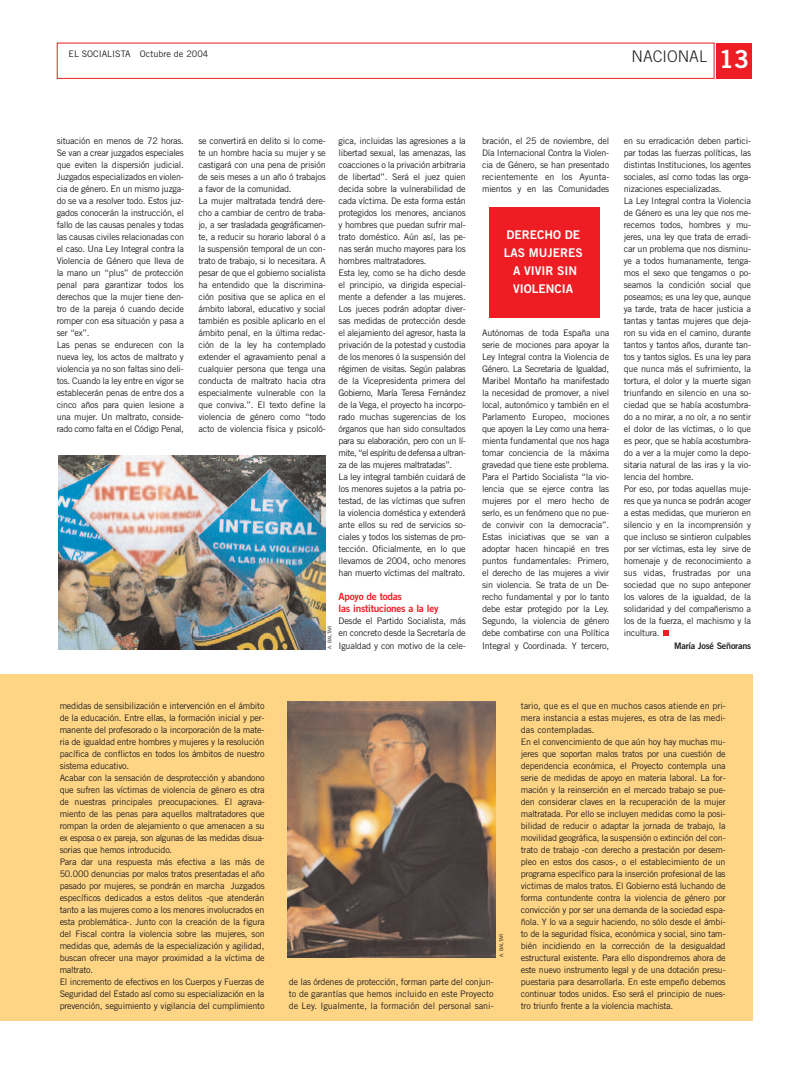
<style>
.page{position:relative;width:794px;height:1078px;background:#fff}
.page>*{position:absolute;margin:0;border:0;box-sizing:border-box;transform-origin:0 0}
.t1{font:24.8px "Trade Gothic Bold Two";color:#fff}
.t2{font:300 16px "Trade Gothic";color:#231f20}
.t3{font:12px/18px "Trade Gothic Bold Two";color:#fff;text-align:center}
.t4{font:10px/12px "Trade Gothic Bold Two";letter-spacing:-.025em;color:#ee1d23}
.t5{font:9px/12px "Trade Gothic";letter-spacing:-.025em;color:#231f20}
.t6{font:9px "Trade Gothic";color:#231f20}
.t7{font:9px "Trade Gothic Bold Two";letter-spacing:-.025em;color:#231f20}
.t8{font:5px "Trade Gothic";color:#231f20}
</style>
<div class="page">
<div style="left:0;top:674px;width:752px;height:346px;background:#fed585"></div>
<div style="left:489px;top:207px;width:110px;height:110px;background:#ee1d23"></div>
<div style="left:57px;top:43px;width:657px;height:36px;border:1px solid #ee1d23"></div>
<div style="left:716px;top:43px;width:36px;height:36px;background:#ee1d23"></div>
<img style="left:287px;top:701px;width:208px;height:256px">
<img style="left:59px;top:455px;width:266px;height:194px">
<svg style="left:663px;top:630px;width:5px;height:6px"></svg>
<p class="t6" style="left:69px;top:51px;width:141px">EL SOCIALISTA Octubre de 2004</p>
<h1 class="t1" style="left:719px;top:51px;width:32px">13</h1>
<h2 class="t2" style="left:631px;top:51px;width:77px">NACIONAL</h2>
<p class="t5" style="left:57px;top:136px;width:129px">situación en menos de 72 horas.<br>Se van a crear juzgados especiales que eviten la dispersión judicial.<br>Juzgados especializados en violen&shy;cia de género. En un mismo juzga&shy;do se va a resolver todo. Estos juz&shy;gados conocerán la instrucción, el fallo de las causas penales y todas las causas civiles relacionadas con el caso. Una Ley Integral contra la<br>Violencia de Género que lleva de la mano un “plus” de protección penal para garantizar todos los derechos que la mujer tiene den&shy;tro de la pareja ó cuando decide romper con esa situación y pasa a ser “ex”.<br>Las penas se endurecen con la nueva ley, los actos de maltrato y violencia ya no son faltas sino deli&shy;tos. Cuando la ley entre en vigor se establecerán penas de entre dos a cinco años para quien lesione a una mujer. Un maltrato, conside&shy;rado como falta en el Código Penal,</p>
<p class="t5" style="left:198px;top:136px;width:129px">se convertirá en delito si lo come&shy;te un hombre hacia su mujer y se castigará con una pena de prisión de seis meses a un año ó trabajos a favor de la comunidad.<br>La mujer maltratada tendrá dere&shy;cho a cambiar de centro de traba&shy;jo, a ser trasladada geográficamen&shy;te, a reducir su horario laboral ó a la suspensión temporal de un con&shy;trato de trabajo, si lo necesitara. A pesar de que el gobierno socialista ha entendido que la discrimina&shy;ción positiva que se aplica en el ámbito laboral, educativo y social también es posible aplicarlo en el ámbito penal, en la última redac&shy;ción de la ley ha contemplado extender el agravamiento penal a cualquier persona que tenga una conducta de maltrato hacia otra especialmente vulnerable con la que conviva.”. El texto define la violencia de género como “todo acto de violencia física y psicoló-</p>
<p class="t5" style="left:338px;top:136px;width:129px">gica, incluidas las agresiones a la libertad sexual, las amenazas, las coacciones o la privación arbitraria de libertad”. Será el juez quien decida sobre la vulnerabilidad de cada víctima. De esta forma están protegidos los menores, ancianos y hombres que puedan sufrir mal&shy;trato doméstico. Aún así, las pe&shy;nas serán mucho mayores para los hombres maltratadores.<br>Esta ley, como se ha dicho desde el principio, va dirigida especial&shy;mente a defender a las mujeres.<br>Los jueces podrán adoptar diver&shy;sas medidas de protección desde el alejamiento del agresor, hasta la privación de la potestad y custodia de los menores ó la suspensión del régimen de visitas. Según palabras de la Vicepresidenta primera del Gobierno, María Teresa Fernández de la Vega, el proyecto ha incorpo&shy;rado muchas sugerencias de los órganos que han sido consultados para su elaboración, pero con un lí&shy;mite, “el espíritu de defensa a ultran&shy;za de las mujeres maltratadas”.<br>La ley integral también cuidará de los menores sujetos a la patria po&shy;testad, de las víctimas que sufren la violencia doméstica y extenderá ante ellos su red de servicios so&shy;ciales y todos los sistemas de pro&shy;tección. Oficialmente, en lo que llevamos de 2004, ocho menores han muerto víctimas del maltrato.</p>
<p class="t4" style="left:338px;top:591px;width:101px">Apoyo de todas<br>las instituciones a la ley</p>
<p class="t5" style="left:338px;top:616px;width:129px;text-align:justify">Desde el Partido Socialista, más en concreto desde la Secretaría de Igualdad y con motivo de la cele-</p>
<p class="t8" style="left:328px;top:649px;width:25px;rotate:-90deg">A. BALTAR</p>
<p class="t5" style="left:482px;top:136px;width:129px;text-align:justify">bración, el 25 de noviembre, del Día Internacional Contra la Violen&shy;cia de Género, se han presentado recientemente en los Ayunta&shy;mientos y en las Comunidades</p>
<h3 class="t3" style="left:504px;top:227px;width:80px">DERECHO DE<br>LAS MUJERES<br>A VIVIR SIN<br>VIOLENCIA</h3>
<p class="t5" style="left:482px;top:328px;width:129px;text-align:justify">Autónomas de toda España una serie de mociones para apoyar la Ley Integral contra la Violencia de Género. La Secretaria de Igualdad, Maribel Montaño ha manifestado la necesidad de promover, a nivel local, autonómico y también en el Parlamento Europeo, mociones que apoyen la Ley como una herra&shy;mienta fundamental que nos haga tomar conciencia de la máxima gravedad que tiene este problema.<br>Para el Partido Socialista “la vio&shy;lencia que se ejerce contra las mujeres por el mero hecho de serlo, es un fenómeno que no pue&shy;de convivir con la democracia”.<br>Estas iniciativas que se van a adoptar hacen hincapié en tres puntos fundamentales: Primero, el derecho de las mujeres a vivir sin violencia. Se trata de un De&shy;recho fundamental y por lo tanto debe estar protegido por la Ley.<br>Segundo, la violencia de género debe combatirse con una Política Integral y Coordinada. Y tercero,</p>
<p class="t5" style="left:624px;top:136px;width:129px">en su erradicación deben partici&shy;par todas las fuerzas políticas, las distintas Instituciones, los agentes sociales, así como todas las orga&shy;nizaciones especializadas.<br>La Ley Integral contra la Violencia de Género es una ley que nos me&shy;recemos todos, hombres y mu&shy;jeres, una ley que trata de erradi&shy;car un problema que nos disminu&shy;ye a todos humanamente, tenga&shy;mos el sexo que tengamos o po&shy;seamos la condición social que poseamos; es una ley que, aunque ya tarde, trata de hacer justicia a tantas y tantas mujeres que deja&shy;ron su vida en el camino, durante tantos y tantos años, durante tan&shy;tos y tantos siglos. Es una ley para que nunca más el sufrimiento, la tortura, el dolor y la muerte sigan triunfando en silencio en una so&shy;ciedad que se había acostumbra&shy;do a no mirar, a no oír, a no sentir el dolor de las víctimas, o lo que es peor, que se había acostumbra&shy;do a ver a la mujer como la depo&shy;sitaria natural de las iras y la vio&shy;lencia del hombre.<br>Por eso, por todas aquellas muje&shy;res que ya nunca se podrán acoger a estas medidas, que murieron en silencio y en la incomprensión y que incluso se sintieron culpables por ser víctimas, esta ley sirve de homenaje y de reconocimiento a sus vidas, frustradas por una sociedad que no supo anteponer los valores de la igualdad, de la solidaridad y del compañerismo a los de la fuerza, el machismo y la incultura.</p>
<p class="t7" style="left:674px;top:642px;width:78px">María José Señorans</p>
<p class="t5" style="left:60px;top:700px;width:207px">medidas de sensibilización e intervención en el ámbito de la educación. Entre ellas, la formación inicial y per&shy;manente del profesorado o la incorporación de la mate&shy;ria de igualdad entre hombres y mujeres y la resolución pacífica de conflictos en todos los ámbitos de nuestro sistema educativo.<br>Acabar con la sensación de desprotección y abandono que sufren las víctimas de violencia de género es otra de nuestras principales preocupaciones. El agrava&shy;miento de las penas para aquellos maltratadores que rompan la orden de alejamiento o que amenacen a su ex esposa o ex pareja, son algunas de las medidas disua&shy;sorias que hemos introducido.<br>Para dar una respuesta más efectiva a las más de 50.000 denuncias por malos tratos presentadas el año pasado por mujeres, se pondrán en marcha Juzgados específicos dedicados a estos delitos -que atenderán tanto a las mujeres como a los menores involucrados en esta problemática-. Junto con la creación de la figura del Fiscal contra la violencia sobre las mujeres, son medidas que, además de la especialización y agilidad, buscan ofrecer una mayor proximidad a la víctima de maltrato.<br>El incremento de efectivos en los Cuerpos y Fuerzas de Seguridad del Estado así como su especialización en la prevención, seguimiento y vigilancia del cumplimiento</p>
<p class="t8" style="left:499px;top:957px;width:25px;rotate:-90deg">A. BALTAR</p>
<p class="t5" style="left:289px;top:976px;width:206px;text-align:justify">de las órdenes de protección, forman parte del conjun&shy;to de garantías que hemos incluido en este Proyecto de Ley. Igualmente, la formación del personal sani-</p>
<p class="t5" style="left:521px;top:700px;width:206px">tario, que es el que en muchos casos atiende en pri&shy;mera instancia a estas mujeres, es otra de las medi&shy;das contempladas.<br>En el convencimiento de que aún hoy hay muchas mu&shy;jeres que soportan malos tratos por una cuestión de dependencia económica, el Proyecto contempla una serie de medidas de apoyo en materia laboral. La for&shy;mación y la reinserción en el mercado trabajo se pue&shy;den considerar claves en la recuperación de la mujer maltratada. Por ello se incluyen medidas como la posi&shy;bilidad de reducir o adaptar la jornada de trabajo, la movilidad geográfica, la suspensión o extinción del con&shy;trato de trabajo -con derecho a prestación por desem&shy;pleo en estos dos casos-, o el establecimiento de un programa específico para la inserción profesional de las victimas de malos tratos. El Gobierno está luchando de forma contundente contra la violencia de género por convicción y por ser una demanda de la sociedad espa&shy;ñola. Y lo va a seguir haciendo, no sólo desde el ámbi&shy;to de la seguridad física, económica y social, sino tam&shy;bién incidiendo en la corrección de la desigualdad estructural existente. Para ello dispondremos ahora de este nuevo instrumento legal y de una dotación presu&shy;puestaria para desarrollarla. En este empeño debemos continuar todos unidos. Eso será el principio de nues&shy;tro triunfo frente a la violencia machista.</p>
</div>
